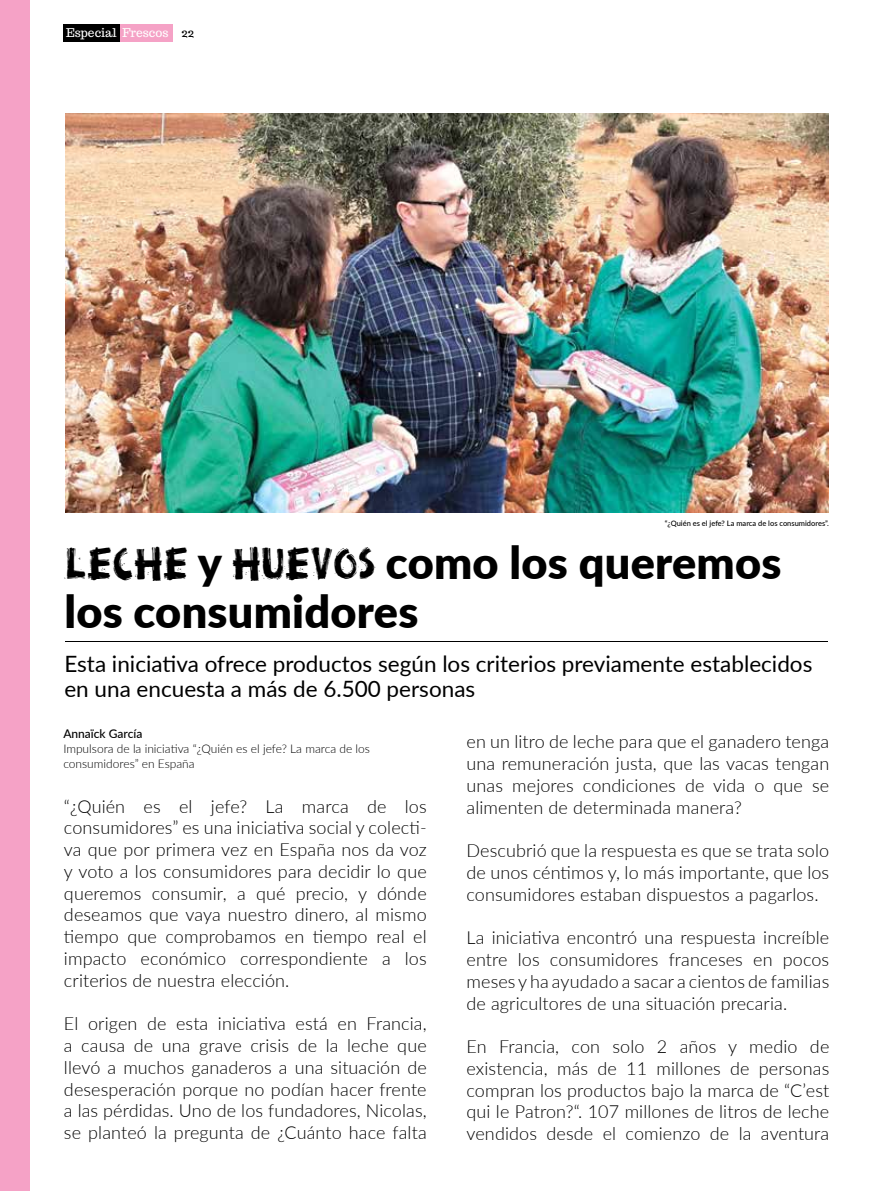
<style>
.page{position:relative;width:893px;height:1191px;background:#fff}
.page>*{position:absolute;margin:0;border:0;box-sizing:border-box;transform-origin:0 0}
.t1{font:900 45px/49.5px "Lato";letter-spacing:.005em;color:#000}
.t2{font:22.5px/25.5px "Lato";color:#000}
.t3{font:300 18px/21.8px "Lato";letter-spacing:.005em;color:#000;text-align:justify}
.t4{font:300 12px/15px "Lato";color:#000}
.t5{font:12px "Trocchi";color:#fff}
.t6{font:500 12px "Lato";color:#000}
.t7{font:500 7.5px "Lato";color:#000}
.s1{color:#000}
.s2{font-family:"Broken Stick";font-weight:400}
</style>
<div class="page">
<div style="left:0;top:0;width:29px;height:1191px;background:#f5a2c6"></div>
<div style="left:63px;top:25px;width:57px;height:17px;background:#000"></div>
<div style="left:120px;top:25px;width:53px;height:17px;background:#f5a2c6"></div>
<hr style="left:65px;top:641px;width:763px;height:1px;background:#000">
<img style="left:65px;top:114px;width:763px;height:398px">
<p class="t5" style="left:66px;top:25px;width:129px">Especial Frescos <span class="s1">22</span></p>
<p class="t7" style="left:665px;top:518px;width:166px">“¿Quién es el jefe? La marca de los consumidores”.</p>
<h1 class="t1" style="left:64px;top:535px;width:719px"><span class="s2">LECHE</span> y <span class="s2">HUEVOS</span> como los queremos los consumidores</h1>
<p class="t2" style="left:64px;top:650px;width:749px">Esta iniciativa ofrece productos según los criterios previamente establecidos en una encuesta a más de 6.500 personas</p>
<p class="t6" style="left:63px;top:725px;width:80px">Annaïck García</p>
<p class="t4" style="left:63px;top:741px;width:308px">Impulsora de la iniciativa “¿Quién es el jefe? La marca de los consumidores” en España</p>
<p class="t3" style="left:64px;top:794px;width:364px">“¿Quién es el jefe? La marca de los consumidores” es una iniciativa social y colecti&shy;va que por primera vez en España nos da voz y voto a los consumidores para decidir lo que queremos consumir, a qué precio, y dónde deseamos que vaya nuestro dinero, al mismo tiempo que comprobamos en tiempo real el impacto económico correspondiente a los criterios de nuestra elección.</p>
<p class="t3" style="left:64px;top:1012px;width:364px">El origen de esta iniciativa está en Francia, a causa de una grave crisis de la leche que llevó a muchos ganaderos a una situación de desesperación porque no podían hacer frente a las pérdidas. Uno de los fundadores, Nicolas, se planteó la pregunta de ¿Cuánto hace falta</p>
<p class="t3" style="left:467px;top:730px;width:364px">en un litro de leche para que el ganadero tenga una remuneración justa, que las vacas tengan unas mejores condiciones de vida o que se alimenten de determinada manera?</p>
<p class="t3" style="left:467px;top:839px;width:364px">Descubrió que la respuesta es que se trata solo de unos céntimos y, lo más importante, que los consumidores estaban dispuestos a pagarlos.</p>
<p class="t3" style="left:467px;top:926px;width:364px">La iniciativa encontró una respuesta increíble entre los consumidores franceses en pocos meses y ha ayudado a sacar a cientos de familias de agricultores de una situación precaria.</p>
<p class="t3" style="left:467px;top:1035px;width:364px">En Francia, con solo 2 años y medio de existencia, más de 11 millones de personas compran los productos bajo la marca de “C’est qui le Patron?“. 107 millones de litros de leche vendidos desde el comienzo de la aventura</p>
</div>
